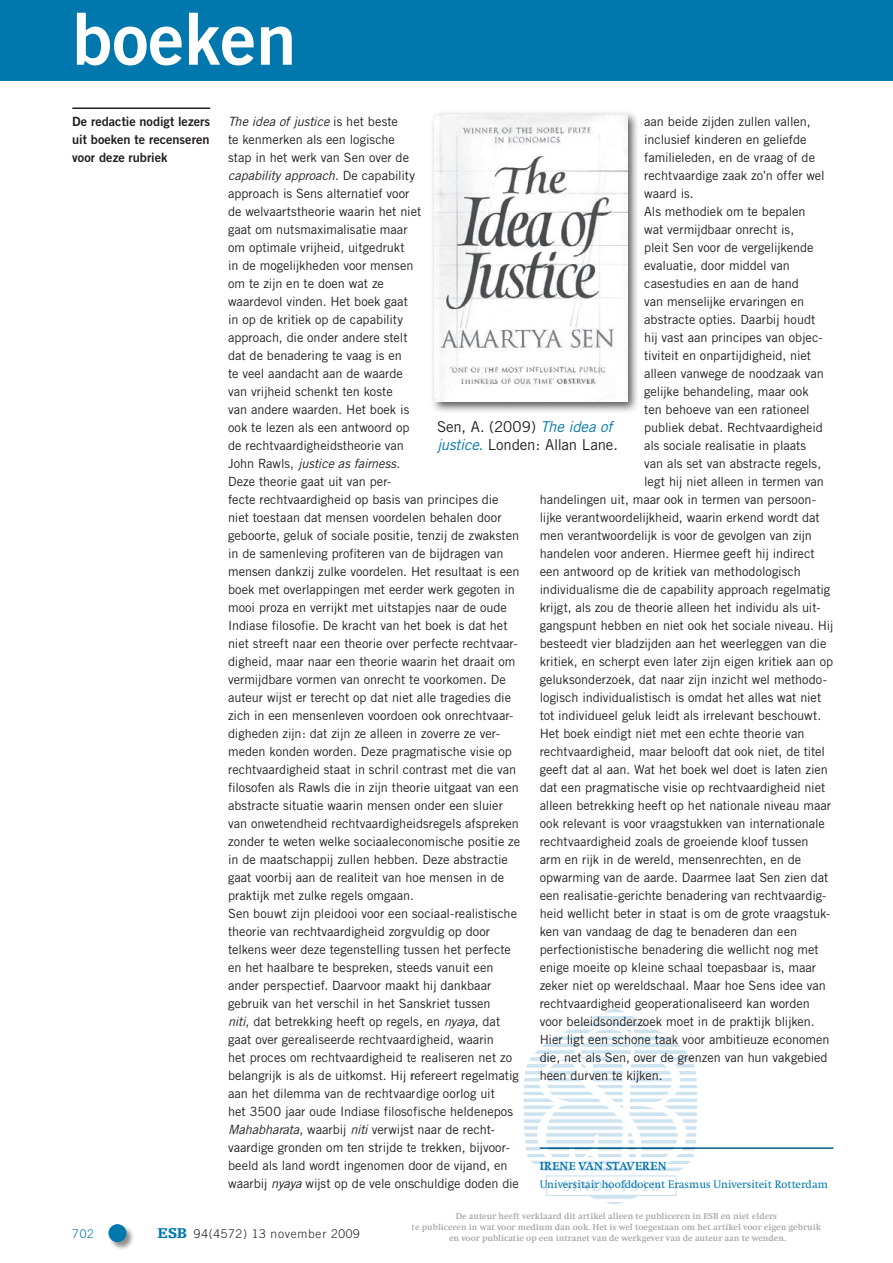
<style>
.page{position:relative;width:893px;height:1263px;background:#fff}
.page>*{position:absolute;margin:0;border:0;box-sizing:border-box;transform-origin:0 0}
.t1{font:72px "Trade Gothic Bold Two";color:#fff}
.t2{font:15px/18px "Trade Gothic";letter-spacing:-.01em;color:#231f20}
.t3{font:12.75px/18px "Trade Gothic";color:#231f20}
.t4{font:12.75px/18px "Trade Gothic Bold Two";color:#231f20;text-align:justify}
.t5{font:300 12px "Trade Gothic";letter-spacing:.06em;color:#231f20}
.t6{font:700 12px "Swift";letter-spacing:.025em;color:#0078ae}
.t7{font:300 12px "Trade Gothic";color:#0078ae}
.t8{font:11.25px "Swift";color:#0078ae}
.t9{font:700 9px/10.8px "Swift";color:#6c6d70;text-align:center}
.s1{font-style:italic}
.s2{font-style:italic;color:#0078ae}
.s3{font-family:"Egyptienne F";font-weight:900;font-size:15px;color:#0078ae}
</style>
<div class="page">
<div style="left:108px;top:1224px;width:27px;height:27px;background:#231f20;opacity:.5"></div>
<div style="left:108px;top:1224px;width:18px;height:18px;background:#0078ae;border-radius:50%"></div>
<div style="left:0;top:0;width:893px;height:81px;background:#0078ae"></div>
<div style="left:431px;top:110px;width:209px;height:304px;background:#231f20;opacity:.75"></div>
<img style="left:435px;top:114px;width:193px;height:288px">
<hr style="left:540px;top:1147px;width:293px;height:2px;background:#005c87">
<hr style="left:72px;top:107px;width:138px;height:2px;background:#231f20">
<svg style="left:523px;top:1008px;width:185px;height:196px"></svg>
<h1 class="t1" style="left:72px;top:-6px;width:226px">boeken</h1>
<p class="t4" style="left:72px;top:112px;width:139px">De redactie nodigt lezers uit boeken te recenseren voor deze rubriek</p>
<p class="t3" style="left:228px;top:112px;width:294px"><span class="s1">The idea of justice</span> is het beste<br>te kenmerken als een logische<br>stap in het werk van Sen over de<br><span class="s1">capability approach</span>. De capability<br>approach is Sens alternatief voor<br>de welvaartstheorie waarin het niet<br>gaat om nutsmaximalisatie maar<br>om optimale vrijheid, uitgedrukt<br>in de mogelijkheden voor mensen<br>om te zijn en te doen wat ze<br>waardevol vinden. Het boek gaat<br>in op de kritiek op de capability<br>approach, die onder andere stelt<br>dat de benadering te vaag is en<br>te veel aandacht aan de waarde<br>van vrijheid schenkt ten koste<br>van andere waarden. Het boek is<br>ook te lezen als een antwoord op<br>de rechtvaardigheidstheorie van<br>John Rawls, <span class="s1">justice as fairness</span>.<br>Deze theorie gaat uit van per-<br>fecte rechtvaardigheid op basis van principes die niet toestaan dat mensen voordelen behalen door geboorte, geluk of sociale positie, tenzij de zwaksten in de samenleving profiteren van de bijdragen van mensen dankzij zulke voordelen. Het resultaat is een boek met overlappingen met eerder werk gegoten in mooi proza en verrijkt met uitstapjes naar de oude Indiase filosofie. De kracht van het boek is dat het niet streeft naar een theorie over perfecte rechtvaar&shy;digheid, maar naar een theorie waarin het draait om vermijdbare vormen van onrecht te voorkomen. De auteur wijst er terecht op dat niet alle tragedies die zich in een mensenleven voordoen ook onrechtvaar&shy;digheden zijn: dat zijn ze alleen in zoverre ze ver&shy;meden konden worden. Deze pragmatische visie op rechtvaardigheid staat in schril contrast met die van filosofen als Rawls die in zijn theorie uitgaat van een abstracte situatie waarin mensen onder een sluier van onwetendheid rechtvaardigheidsregels afspreken zonder te weten welke sociaaleconomische positie ze in de maatschappij zullen hebben. Deze abstractie gaat voorbij aan de realiteit van hoe mensen in de praktijk met zulke regels omgaan.<br>Sen bouwt zijn pleidooi voor een sociaal-realistische theorie van rechtvaardigheid zorgvuldig op door telkens weer deze tegenstelling tussen het perfecte en het haalbare te bespreken, steeds vanuit een ander perspectief. Daarvoor maakt hij dankbaar gebruik van het verschil in het Sanskriet tussen<br><span class="s1">niti</span>, dat betrekking heeft op regels, en <span class="s1">nyaya</span>, dat gaat over gerealiseerde rechtvaardigheid, waarin<br>het proces om rechtvaardigheid te realiseren net zo belangrijk is als de uitkomst. Hij refereert regelmatig aan het dilemma van de rechtvaardige oorlog uit<br>het 3500 jaar oude Indiase filosofische heldenepos <span class="s1">Mahabharata</span>, waarbij <span class="s1">niti</span> verwijst naar de recht&shy;vaardige gronden om ten strijde te trekken, bijvoor&shy;beeld als land wordt ingenomen door de vijand, en waarbij <span class="s1">nyaya</span> wijst op de vele onschuldige doden die</p>
<p class="t3" style="left:644px;top:112px;width:168px">aan beide zijden zullen vallen,</p>
<p class="t3" style="left:644px;top:130px;width:164px">inclusief kinderen en geliefde</p>
<p class="t3" style="left:644px;top:148px;width:172px">familieleden, en de vraag of de</p>
<p class="t3" style="left:644px;top:166px;width:182px">rechtvaardige zaak zo’n offer wel</p>
<p class="t3" style="left:644px;top:184px;width:51px">waard is.</p>
<p class="t3" style="left:644px;top:202px;width:163px">Als methodiek om te bepalen</p>
<p class="t3" style="left:644px;top:220px;width:152px">wat vermijdbaar onrecht is,</p>
<p class="t3" style="left:644px;top:238px;width:171px">pleit Sen voor de vergelijkende</p>
<p class="t3" style="left:644px;top:256px;width:147px">evaluatie, door middel van</p>
<p class="t3" style="left:644px;top:274px;width:156px">casestudies en aan de hand</p>
<p class="t3" style="left:644px;top:292px;width:162px">van menselijke ervaringen en</p>
<p class="t3" style="left:644px;top:310px;width:173px">abstracte opties. Daarbij houdt</p>
<p class="t3" style="left:644px;top:328px;width:180px">hij vast aan principes van objec-</p>
<p class="t3" style="left:644px;top:346px;width:168px">tiviteit en onpartijdigheid, niet</p>
<p class="t3" style="left:644px;top:364px;width:181px">alleen vanwege de noodzaak van</p>
<p class="t3" style="left:644px;top:382px;width:166px">gelijke behandeling, maar ook</p>
<p class="t3" style="left:644px;top:400px;width:167px">ten behoeve van een rationeel</p>
<p class="t3" style="left:644px;top:418px;width:180px">publiek debat. Rechtvaardigheid</p>
<p class="t3" style="left:644px;top:436px;width:164px">als sociale realisatie in plaats</p>
<p class="t3" style="left:644px;top:454px;width:179px">van als set van abstracte regels,</p>
<p class="t3" style="left:644px;top:472px;width:181px">legt hij niet alleen in termen van</p>
<p class="t3" style="left:540px;top:490px;width:278px">handelingen uit, maar ook in termen van persoon-</p>
<p class="t3" style="left:540px;top:508px;width:282px">lijke verantwoordelijkheid, waarin erkend wordt dat</p>
<p class="t3" style="left:540px;top:526px;width:274px">men verantwoordelijk is voor de gevolgen van zijn</p>
<p class="t3" style="left:540px;top:544px;width:276px">handelen voor anderen. Hiermee geeft hij indirect</p>
<p class="t3" style="left:540px;top:562px;width:263px">een antwoord op de kritiek van methodologisch</p>
<p class="t3" style="left:540px;top:580px;width:292px">individualisme die de capability approach regelmatig</p>
<p class="t3" style="left:540px;top:598px;width:282px">krijgt, als zou de theorie alleen het individu als uit-</p>
<p class="t3" style="left:540px;top:616px;width:295px">gangspunt hebben en niet ook het sociale niveau. Hij</p>
<p class="t3" style="left:540px;top:634px;width:288px">besteedt vier bladzijden aan het weerleggen van die</p>
<p class="t3" style="left:540px;top:652px;width:295px">kritiek, en scherpt even later zijn eigen kritiek aan op</p>
<p class="t3" style="left:540px;top:670px;width:289px">geluksonderzoek, dat naar zijn inzicht wel methodo-</p>
<p class="t3" style="left:540px;top:688px;width:283px">logisch individualistisch is omdat het alles wat niet</p>
<p class="t3" style="left:540px;top:706px;width:283px">tot individueel geluk leidt als irrelevant beschouwt.</p>
<p class="t3" style="left:540px;top:724px;width:266px">Het boek eindigt niet met een echte theorie van</p>
<p class="t3" style="left:540px;top:742px;width:287px">rechtvaardigheid, maar belooft dat ook niet, de titel</p>
<p class="t3" style="left:540px;top:760px;width:290px">geeft dat al aan. Wat het boek wel doet is laten zien</p>
<p class="t3" style="left:540px;top:778px;width:287px">dat een pragmatische visie op rechtvaardigheid niet</p>
<p class="t3" style="left:540px;top:796px;width:293px">alleen betrekking heeft op het nationale niveau maar</p>
<p class="t3" style="left:540px;top:814px;width:287px">ook relevant is voor vraagstukken van internationale</p>
<p class="t3" style="left:540px;top:832px;width:270px">rechtvaardigheid zoals de groeiende kloof tussen</p>
<p class="t3" style="left:540px;top:850px;width:263px">arm en rijk in de wereld, mensenrechten, en de</p>
<p class="t3" style="left:540px;top:868px;width:290px">opwarming van de aarde. Daarmee laat Sen zien dat</p>
<p class="t3" style="left:540px;top:886px;width:288px">een realisatie-gerichte benadering van rechtvaardig-</p>
<p class="t3" style="left:540px;top:904px;width:291px">heid wellicht beter in staat is om de grote vraagstuk-</p>
<p class="t3" style="left:540px;top:922px;width:259px">ken van vandaag de dag te benaderen dan een</p>
<p class="t3" style="left:540px;top:940px;width:280px">perfectionistische benadering die wellicht nog met</p>
<p class="t3" style="left:540px;top:958px;width:278px">enige moeite op kleine schaal toepasbaar is, maar</p>
<p class="t3" style="left:540px;top:976px;width:288px">zeker niet op wereldschaal. Maar hoe Sens idee van</p>
<p class="t3" style="left:540px;top:994px;width:272px">rechtvaardigheid geoperationaliseerd kan worden</p>
<p class="t3" style="left:540px;top:1012px;width:277px">voor beleidsonderzoek moet in de praktijk blijken.</p>
<p class="t3" style="left:540px;top:1030px;width:291px">Hier ligt een schone taak voor ambitieuze economen</p>
<p class="t3" style="left:540px;top:1048px;width:289px">die, net als Sen, over de grenzen van hun vakgebied</p>
<p class="t3" style="left:540px;top:1066px;width:124px">heen durven te kijken.</p>
<p class="t2" style="left:437px;top:417px;width:182px">Sen, A. (2009) <span class="s2">The idea of justice.</span> Londen: Allan Lane.</p>
<p class="t6" style="left:540px;top:1160px;width:128px">Irene van Staveren</p>
<p class="t8" style="left:540px;top:1178px;width:290px">Universitair hoofddocent Erasmus Universiteit Rotterdam</p>
<p class="t7" style="left:72px;top:1226px;width:23px">702</p>
<p class="t5" style="left:157px;top:1226px;width:204px"><span class="s3">ESB</span> 94(4572) 13 november 2009</p>
<p class="t9" style="left:412px;top:1211px;width:411px">De auteur heeft verklaard dit artikel alleen te publiceren in ESB en niet elders<br>te publiceren in wat voor medium dan ook. Het is wel toegestaan om het artikel voor eigen gebruik en voor publicatie op een intranet van de werkgever van de auteur aan te wenden.</p>
</div>
